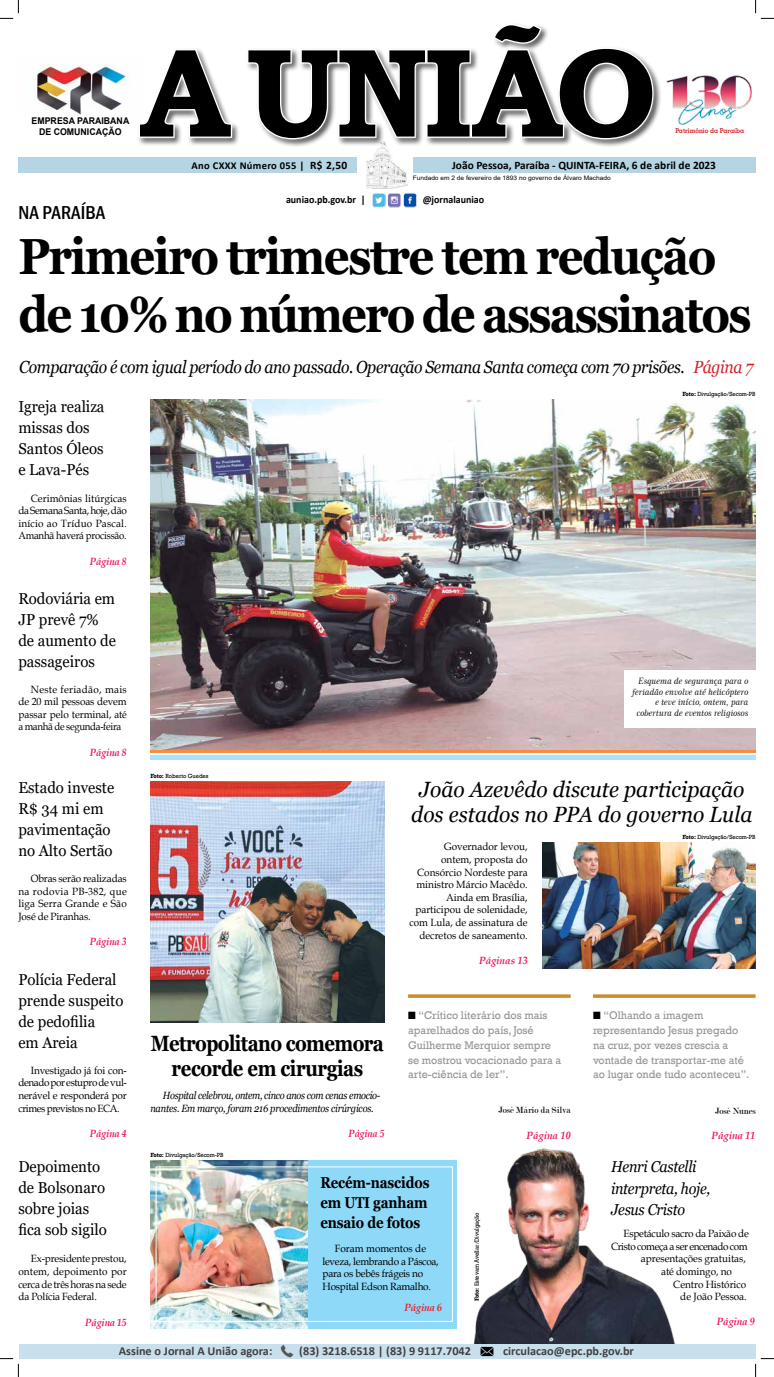
<style>
.page{position:relative;width:774px;height:1377px;background:#fff}
.page>*{position:absolute;margin:0;border:0;box-sizing:border-box;transform-origin:0 0}
.t1{font:700 126.35px "Bookman Old Style";letter-spacing:-.04em;color:#000}
.t2{font:700 50.75px/57.8px "Georgia";letter-spacing:-.035em;color:#000;scale:.89 1}
.t3{font:italic 22.05px/24.5px "Georgia";color:#000;text-align:center;scale:.95 1}
.t4{font:700 22.05px/24.5px "Georgia";letter-spacing:-.03em;color:#000;text-align:center;scale:.84 1}
.t5{font:500 condensed 19.25px "Franklin Gothic";color:#000}
.t6{font:italic 17.5px "Georgia";letter-spacing:-.02em;color:#000;scale:.9 1}
.t7{font:15.75px/21px "Georgia";color:#000;scale:.95 1}
.t8{font:italic 15.75px/21.3px "Georgia";letter-spacing:-.02em;color:#000;scale:.91 1}
.t9{font:700 15.75px/20.1px "Georgia";letter-spacing:-.01em;color:#000;text-align:justify;scale:.84 1}
.t10{font:700 12.25px "Calibri";color:#414042}
.t11{font:11.38px/14.9px "Rockwell";color:#939598;scale:.95 1}
.t12{font:700 11.38px "Calibri";color:#000}
.t13{font:10.5px/12.6px "Book Antiqua";letter-spacing:-.005em;color:#000;text-align:justify;scale:.95 1}
.t14{font:italic 10.5px/12.6px "Georgia";letter-spacing:-.02em;color:#000;scale:.88 1}
.t15{font:italic 700 10.5px "Book Antiqua";letter-spacing:-.01em;color:#ed145b;scale:.92 1}
.t16{font:italic 700 10.5px "Book Antiqua";letter-spacing:-.01em;color:#ed145b;scale:.95 1}
.t17{font:700 10.5px "Calibri";color:#000;scale:.95 1}
.t18{font:10.5px "Book Antiqua";letter-spacing:-.045em;color:#000;scale:.95 1}
.t19{font:10.5px "Book Antiqua";letter-spacing:-.025em;color:#000;scale:.95 1}
.t20{font:700 10.5px "Calibri";letter-spacing:.03em;color:#000}
.t21{font:italic 700 10.5px "Book Antiqua";letter-spacing:-.01em;color:#ed145b;scale:.9 1}
.t22{font:italic 700 10.5px "Book Antiqua";letter-spacing:-.02em;color:#ed1d24;scale:.95 1}
.t23{font:9.62px "Modern";color:#000;scale:.95 1}
.t24{font:700 9.28px/11.1px "Arial";color:#000;text-align:center;scale:.95 1}
.t25{font:8.75px/10.5px "Century 751 BT Italic B";letter-spacing:-.01em;color:#000;text-align:right}
.t26{font:700 6.83px "Geometric Slab 703 BT";color:#d2232a;scale:.95 1}
.t27{font:6.12px "Rockwell";letter-spacing:-.01em;color:#000;scale:.95 1}
.t28{font:6.12px "Arial";color:#000;scale:1.07 1}
.s1{font-size:11.38px}
.s2{color:#d2232a}
.s3{font-weight:700}
.s4{font-family:"Dixieland Normal";font-size:10.5px;color:#000}
</style>
<div class="page">
<img style="left:473px;top:1148px;width:202px;height:195px">
<div style="left:19px;top:1343px;width:736px;height:15px;background:#c8e0ec"></div>
<svg style="left:280px;top:1344px;width:13px;height:13px"></svg>
<img style="left:474px;top:1343px;width:25px;height:14px">
<div style="left:137px;top:23px;width:525px;height:125px;background:#000;opacity:.75"></div>
<div style="left:133px;top:19px;width:526px;height:126px;background:#fff;opacity:.75"></div>
<svg style="left:137px;top:47px;width:96px;height:92px"></svg>
<svg style="left:246px;top:22px;width:408px;height:119px"></svg>
<div style="left:18px;top:157px;width:737px;height:16px;background:#b5d5e5"></div>
<div style="left:357px;top:156px;width:55px;height:19px;background:#fff"></div>
<img style="left:366px;top:142px;width:41px;height:46px">
<img style="left:666px;top:75px;width:85px;height:50px">
<img style="left:37px;top:55px;width:105px;height:61px">
<img style="left:372px;top:193px;width:45px;height:15px">
<hr style="left:408px;top:994px;width:162px;height:3px;background:#ce8b2c">
<img style="left:542px;top:842px;width:213px;height:126px">
<hr style="left:593px;top:994px;width:162px;height:3px;background:#ce8b2c">
<img style="left:150px;top:781px;width:234px;height:241px">
<img style="left:150px;top:1160px;width:158px;height:168px">
<div style="left:308px;top:1160px;width:149px;height:168px;background:#8ed8f8"></div>
<div style="left:156px;top:1166px;width:296px;height:155px;border:1px solid #fff"></div>
<img style="left:150px;top:399px;width:605px;height:351px">
<div style="left:624px;top:669px;width:131px;height:58px;background:#fff"></div>
<div style="left:150px;top:754px;width:605px;height:5px;background:#abe1fa"></div>
<hr style="left:150px;top:750px;width:605px;height:2px;background:#f68d47">
<svg style="left:0;top:0;width:19px;height:19px"></svg>
<svg style="left:0;top:1358px;width:19px;height:18px"></svg>
<svg style="left:755px;top:0;width:18px;height:19px"></svg>
<svg style="left:754px;top:1357px;width:19px;height:19px"></svg>
<p class="t24" style="left:32px;top:115px;width:104px">EMPRESA PARAIBANA<br>DE COMUNICAÇÃO</p>
<h3 class="t5" style="left:18px;top:200px;width:88px">NA PARAÍBA</h3>
<h1 class="t1" style="left:140px;top:2px;width:518px">A UNIÃO</h1>
<p class="t26" style="left:675px;top:126px;width:74px">Patrimônio da Paraíba</p>
<p class="t20" style="left:191px;top:158px;width:157px">Ano CXXX Número 055 | <span class="s1">R$ 2,50</span></p>
<p class="t12" style="left:452px;top:157px;width:265px">João Pessoa, Paraíba - QUINTA-FEIRA, 6 de abril de 2023</p>
<p class="t28" style="left:412px;top:173px;width:187px">Fundado em 2 de fevereiro de 1893 no governo de álvaro Machado</p>
<p class="t17" style="left:286px;top:192px;width:85px">auniao.pb.gov.br |</p>
<p class="t17" style="left:422px;top:192px;width:66px">@jornalauniao</p>
<h2 class="t2" style="left:18px;top:227px;width:825px">Primeiro trimestre tem redução de 10% no número de assassinatos</h2>
<h3 class="t6" style="left:19px;top:356px;width:817px">Comparação é com igual período do ano passado. Operação Semana Santa começa com 70 prisões. <span class="s2">Página 7</span></h3>
<h3 class="t7" style="left:18px;top:396px;width:92px">Igreja realiza missas dos<br>Santos Óleos e Lava-Pés</h3>
<p class="t13" style="left:18px;top:491px;width:116px;text-indent:12px">Cerimônias litúrgicas da Semana Santa, hoje, dão início ao Tríduo Pascal.<br>Amanhã haverá procissão.</p>
<p class="t15" style="left:90px;top:553px;width:41px">Página 8</p>
<h3 class="t7" style="left:18px;top:588px;width:104px">Rodoviária em<br>JP prevê 7% de aumento de passageiros</h3>
<p class="t13" style="left:18px;top:682px;width:116px;text-indent:12px">Neste feriadão, mais de 20 mil pessoas devem passar pelo terminal, até a manhã de segunda-feira</p>
<p class="t15" style="left:90px;top:744px;width:41px">Página 8</p>
<h3 class="t7" style="left:18px;top:777px;width:102px">Estado investe<br>R$ 34 mi em pavimentação no Alto Sertão</h3>
<p class="t13" style="left:18px;top:871px;width:116px;text-indent:12px">Obras serão realizadas na rodovia PB-382, que liga Serra Grande e São José de Piranhas.</p>
<p class="t15" style="left:90px;top:934px;width:41px">Página 3</p>
<h3 class="t7" style="left:18px;top:969px;width:112px">Polícia Federal prende suspeito de pedofilia<br>em Areia</h3>
<p class="t13" style="left:18px;top:1063px;width:116px;text-indent:12px">Investigado já foi con&shy;denado por estupro de vul&shy;nerável e responderá por crimes previstos no ECA.</p>
<p class="t15" style="left:90px;top:1125px;width:41px">Página 4</p>
<h3 class="t7" style="left:18px;top:1156px;width:95px">Depoimento de Bolsonaro sobre joias fica sob sigilo</h3>
<p class="t13" style="left:18px;top:1252px;width:115px;text-indent:12px">Ex-presidente prestou, ontem, depoimento por cerca de três horas na sede da Polícia Federal.</p>
<p class="t15" style="left:85px;top:1314px;width:47px">Página 15</p>
<p class="t27" style="left:682px;top:390px;width:79px"><span class="s3">Foto:</span> Divulgação/Secom-PB</p>
<p class="t27" style="left:150px;top:772px;width:63px"><span class="s3">Foto:</span> Roberto Guedes</p>
<h3 class="t4" style="left:151px;top:1031px;width:279px">Metropolitano comemora recorde em cirurgias</h3>
<p class="t14" style="left:150px;top:1089px;width:263px;text-indent:12px">Hospital celebrou, ontem, cinco anos com cenas emocio&shy;nantes. Em março, foram 216 procedimentos cirúrgicos.</p>
<p class="t21" style="left:348px;top:1125px;width:41px">Página 5</p>
<p class="t27" style="left:150px;top:1150px;width:79px"><span class="s3">Foto:</span> Divulgação/Secom-PB</p>
<p class="t25" style="left:632px;top:676px;width:117px">Esquema de segurança para o feriadão envolve até helicóptero e teve início, ontem, para cobertura de eventos religiosos</p>
<h3 class="t3" style="left:411px;top:777px;width:360px">João Azevêdo discute participação dos estados no PPA do governo Lula</h3>
<p class="t13" style="left:409px;top:840px;width:126px;text-align:right">Governador levou,<br>ontem, proposta do<br>Consórcio Nordeste para ministro Márcio Macêdo.<br>Ainda em Brasília, participou de solenidade, com Lula, de assinatura de decretos de saneamento.</p>
<p class="t16" style="left:479px;top:952px;width:53px">Páginas 13</p>
<p class="t11" style="left:408px;top:1007px;width:163px"><span class="s4">n</span> “Crítico literário dos mais aparelhados do país, José<br>Guilherme Merquior sempre se mostrou vocacionado para a arte-ciência de ler”.</p>
<p class="t23" style="left:498px;top:1105px;width:77px">José Mário da Silva</p>
<p class="t16" style="left:526px;top:1127px;width:48px">Página 10</p>
<p class="t27" style="left:682px;top:833px;width:79px"><span class="s3">Foto:</span> Divulgação/Secom-PB</p>
<p class="t11" style="left:593px;top:1007px;width:166px"><span class="s4">n</span> “Olhando a imagem representando Jesus pregado na cruz, por vezes crescia a vontade de transportar-me até ao lugar onde tudo aconteceu”.</p>
<p class="t23" style="left:715px;top:1105px;width:44px">José Nunes</p>
<p class="t16" style="left:711px;top:1127px;width:48px">Página 11</p>
<h3 class="t9" style="left:320px;top:1171px;width:131px">Recém-nascidos em UTI ganham ensaio de fotos</h3>
<p class="t13" style="left:322px;top:1241px;width:124px;text-align:left;text-indent:12px">Foram momentos de leveza, lembrando a Páscoa, para os bebês frágeis no<br>Hospital Edson Ramalho.</p>
<p class="t22" style="left:404px;top:1299px;width:41px">Página 6</p>
<p class="t27" style="left:473px;top:1301px;width:95px;rotate:-90deg"><span class="s3">Foto:</span> Estevam Avellar/Divulgação</p>
<h3 class="t8" style="left:611px;top:1156px;width:111px">Henri Castelli interpreta, hoje,<br>Jesus Cristo</h3>
<p class="t19" style="left:623px;top:1226px;width:133px">Espetáculo sacro da Paixão de</p>
<p class="t18" style="left:611px;top:1238px;width:145px">Cristo começa a ser encenado com</p>
<p class="t13" style="left:640px;top:1251px;width:112px">apresentações gratuitas,</p>
<p class="t13" style="left:661px;top:1264px;width:76px">até domingo, no</p>
<p class="t13" style="left:673px;top:1277px;width:78px">Centro Histórico</p>
<p class="t13" style="left:680px;top:1289px;width:71px">de João Pessoa.</p>
<p class="t16" style="left:716px;top:1314px;width:41px">Página 9</p>
<p class="t10" style="left:119px;top:1341px;width:155px">Assine o Jornal A União agora:</p>
<p class="t10" style="left:299px;top:1341px;width:173px">(83) 3218.6518 | (83) 9 9117.7042</p>
<p class="t10" style="left:503px;top:1341px;width:132px">circulacao@epc.pb.gov.br</p>
</div>
